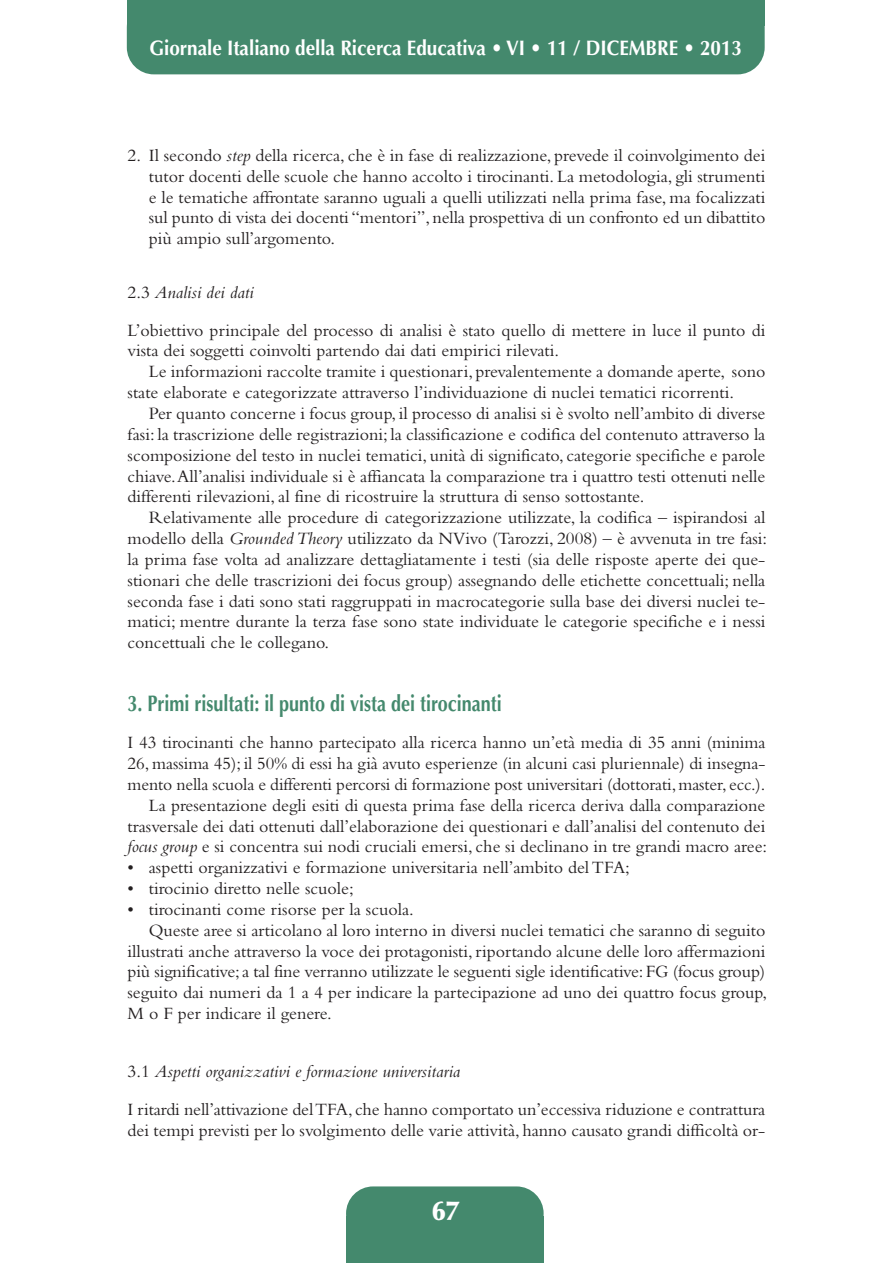
<style>
.page{position:relative;width:893px;height:1263px;background:#fff}
.page>*{position:absolute;margin:0;border:0;box-sizing:border-box;transform-origin:0 0}
.t1{font:900 27px "Optima";color:#fff}
.t2{font:700 22.5px "Optima";color:#44896d;scale:.8 1}
.t3{font:700 21px "Optima";color:#fff;scale:.9 1}
.t4{font:18px/20.9px "Bembo";color:#231f20}
.s1{font-style:italic}
</style>
<div class="page">
<div style="left:127px;top:1px;width:638px;height:73px;background:#44896d;border-radius:27px"></div>
<div style="left:127px;top:0;width:638px;height:26px;background:#44896d"></div>
<div style="left:346px;top:1216px;width:198px;height:47px;background:#44896d"></div>
<div style="left:346px;top:1186px;width:198px;height:55px;background:#44896d;border-radius:27px"></div>
<p class="t3" style="left:149px;top:40px;width:660px">Giornale Italiano della Ricerca Educativa • VI • 11 / DICEMBRE • 2013</p>
<p class="t4" style="left:149px;top:147px;width:618px;text-align:justify;text-indent:-21px">2. Il secondo <span class="s1">step</span> della ricerca, che è in fase di realizzazione, prevede il coinvolgimento dei tutor docenti delle scuole che hanno accolto i tirocinanti. La metodologia, gli strumenti e le tematiche affrontate saranno uguali a quelli utilizzati nella prima fase, ma focalizzati sul punto di vista dei docenti “mentori”,nella prospettiva di un confronto ed un dibattito più ampio sull’argomento.</p>
<p class="t4" style="left:128px;top:276px;width:639px;line-height:37.3px">2.3 <span class="s1">Analisi dei dati<br></span>L’obiettivo principale del processo di analisi è stato quello di mettere in luce il punto di</p>
<p class="t4" style="left:128px;top:342px;width:433px">vista dei soggetti coinvolti partendo dai dati empirici rilevati.</p>
<p class="t4" style="left:149px;top:363px;width:618px">Le informazioni raccolte tramite i questionari, prevalentemente a domande aperte, sono</p>
<p class="t4" style="left:128px;top:384px;width:608px">state elaborate e categorizzate attraverso l’individuazione di nuclei tematici ricorrenti.</p>
<p class="t4" style="left:149px;top:405px;width:618px">Per quanto concerne i focus group, il processo di analisi si è svolto nell’ambito di diverse</p>
<p class="t4" style="left:128px;top:425px;width:639px">fasi: la trascrizione delle registrazioni; la classificazione e codifica del contenuto attraverso la</p>
<p class="t4" style="left:128px;top:446px;width:639px">scomposizione del testo in nuclei tematici, unità di significato, categorie specifiche e parole</p>
<p class="t4" style="left:128px;top:467px;width:639px">chiave.All’analisi individuale si è affiancata la comparazione tra i quattro testi ottenuti nelle</p>
<p class="t4" style="left:128px;top:488px;width:518px">differenti rilevazioni, al fine di ricostruire la struttura di senso sottostante.</p>
<p class="t4" style="left:149px;top:509px;width:618px">Relativamente alle procedure di categorizzazione utilizzate, la codifica – ispirandosi al</p>
<p class="t4" style="left:128px;top:530px;width:641px">modello della <span class="s1">GroundedTheory</span> utilizzato da NVivo (Tarozzi, 2008) – è avvenuta in tre fasi:</p>
<p class="t4" style="left:128px;top:551px;width:639px">la prima fase volta ad analizzare dettagliatamente i testi (sia delle risposte aperte dei que-</p>
<p class="t4" style="left:128px;top:571px;width:639px">stionari che delle trascrizioni dei focus group) assegnando delle etichette concettuali; nella</p>
<p class="t4" style="left:128px;top:592px;width:639px">seconda fase i dati sono stati raggruppati in macrocategorie sulla base dei diversi nuclei te-</p>
<p class="t4" style="left:128px;top:613px;width:639px">matici; mentre durante la terza fase sono state individuate le categorie specifiche e i nessi</p>
<p class="t4" style="left:128px;top:634px;width:203px">concettuali che le collegano.</p>
<p class="t2" style="left:128px;top:694px;width:469px">3. Primi risultati: il punto di vista dei tirocinanti</p>
<p class="t4" style="left:128px;top:734px;width:641px;text-align:right">I 43 tirocinanti che hanno partecipato alla ricerca hanno un’età media di 35 anni (minima 26, massima 45); il 50% di essi ha già avuto esperienze (in alcuni casi pluriennale) di insegna&shy;mento nella scuola e differenti percorsi di formazione post universitari (dottorati,master, ecc.).<br>La presentazione degli esiti di questa prima fase della ricerca deriva dalla comparazione trasversale dei dati ottenuti dall’elaborazione dei questionari e dall’analisi del contenuto dei <span class="s1">focus group</span> e si concentra sui nodi cruciali emersi, che si declinano in tre grandi macro aree:</p>
<p class="t4" style="left:128px;top:859px;width:504px">• aspetti organizzativi e formazione universitaria nell’ambito delTFA;</p>
<p class="t4" style="left:128px;top:880px;width:228px">• tirocinio diretto nelle scuole;</p>
<p class="t4" style="left:128px;top:901px;width:288px">• tirocinanti come risorse per la scuola.</p>
<p class="t4" style="left:149px;top:921px;width:618px">Queste aree si articolano al loro interno in diversi nuclei tematici che saranno di seguito</p>
<p class="t4" style="left:128px;top:942px;width:639px">illustrati anche attraverso la voce dei protagonisti,riportando alcune delle loro affermazioni</p>
<p class="t4" style="left:128px;top:963px;width:639px">più significative;a tal fine verranno utilizzate le seguenti sigle identificative:FG (focus group)</p>
<p class="t4" style="left:128px;top:984px;width:641px">seguito dai numeri da 1 a 4 per indicare la partecipazione ad uno dei quattro focus group,</p>
<p class="t4" style="left:128px;top:1005px;width:206px">M o F per indicare il genere.</p>
<p class="t4" style="left:128px;top:1055px;width:639px;line-height:37.3px">3.1 <span class="s1">Aspetti organizzativi e formazione universitaria<br></span>I ritardi nell’attivazione delTFA, che hanno comportato un’eccessiva riduzione e contrattura</p>
<p class="t4" style="left:127px;top:1121px;width:639px">dei tempi previsti per lo svolgimento delle varie attività, hanno causato grandi difficoltà or-</p>
<p class="t1" style="left:432px;top:1200px;width:28px">67</p>
</div>
